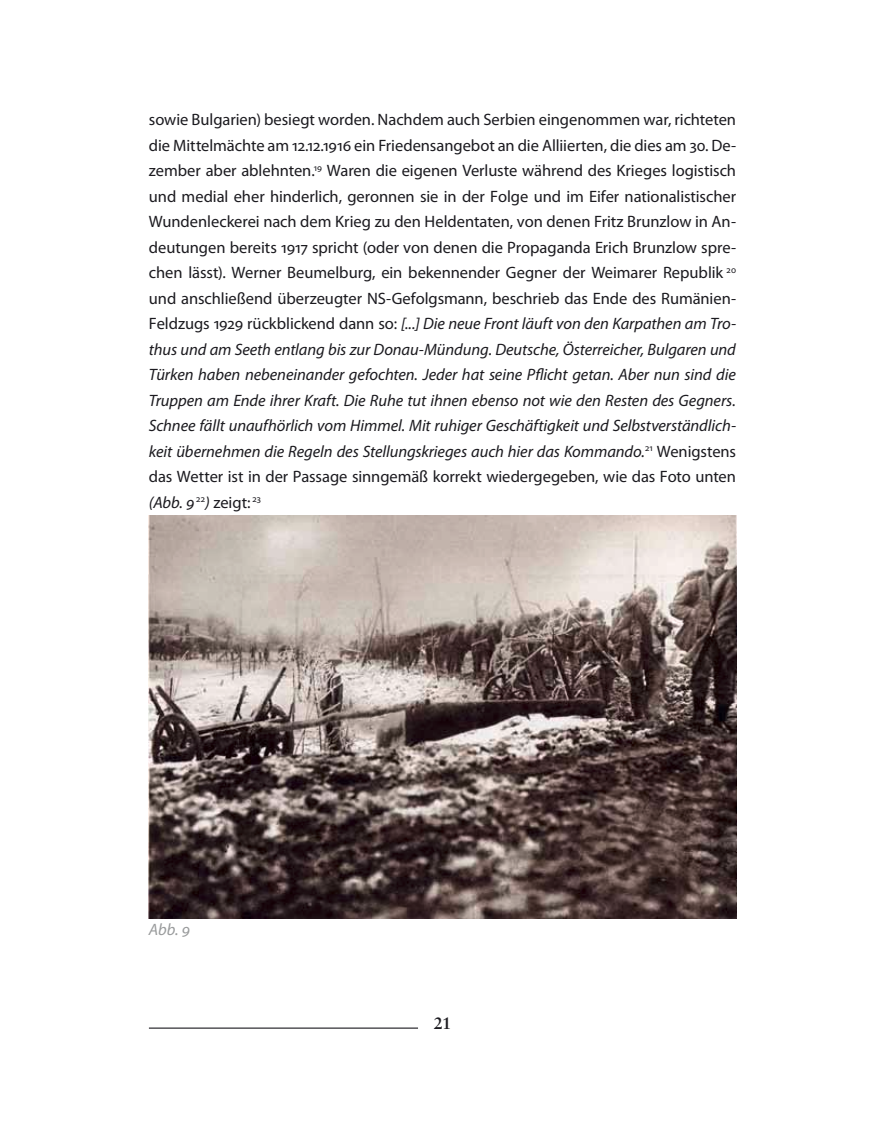
<style>
.page{position:relative;width:885px;height:1127px;background:#fff}
.page>*{position:absolute;margin:0;border:0;box-sizing:border-box;transform-origin:0 0}
.t1{font:16.5px/25.5px "Myriad Pro";color:#1b1a1f;text-align:justify}
.t2{font:italic 16.5px "Myriad Pro";color:#999b9c}
.t3{font:700 16.5px "Sabon";color:#1b1a1f}
.s1{font-style:italic}
</style>
<div class="page">
<hr style="left:149px;top:1027px;width:269px;height:1px;background:#1b1a1f">
<img style="left:149px;top:516px;width:587px;height:402px">
<p class="t1" style="left:149px;top:106px;width:588px">sowie Bulgarien) besiegt worden. Nachdem auch Serbien eingenommen war, richteten die Mittelmächte am 12.12.1916 ein Friedensangebot an die Alliierten, die dies am 30. De&shy;zember aber ablehnten.<sup>19</sup> Waren die eigenen Verluste während des Krieges logistisch und medial eher hinderlich, geronnen sie in der Folge und im Eifer nationalistischer Wundenleckerei nach dem Krieg zu den Heldentaten, von denen Fritz Brunzlow in An&shy;deutungen bereits 1917 spricht (oder von denen die Propaganda Erich Brunzlow spre&shy;chen lässt). Werner Beumelburg, ein bekennender Gegner der Weimarer Republik <sup>20 </sup>und anschließend überzeugter NS-Gefolgsmann, beschrieb das Ende des Rumänien-Feldzugs 1929 rückblickend dann so: <span class="s1">[...] Die neue Front läuft von den Karpathen am Tro&shy;thus und am Seeth entlang bis zur Donau-Mündung. Deutsche, Österreicher, Bulgaren und Türken haben nebeneinander gefochten. Jeder hat seine Pflicht getan. Aber nun sind die Truppen am Ende ihrer Kraft. Die Ruhe tut ihnen ebenso not wie den Resten des Gegners.<br>Schnee fällt unaufhörlich vom Himmel. Mit ruhiger Geschäftigkeit und Selbstverständlich&shy;keit übernehmen die Regeln des Stellungskrieges auch hier das Kommando.</span><sup>21</sup> Wenigstens das Wetter ist in der Passage sinngemäß korrekt wiedergegeben, wie das Foto unten <span class="s1">(Abb. 9</span> <sup>22</sup><span class="s1">)</span> zeigt: <sup>23</sup></p>
<p class="t2" style="left:149px;top:919px;width:43px">Abb. 9</p>
<p class="t3" style="left:433px;top:1013px;width:19px">21</p>
</div>
